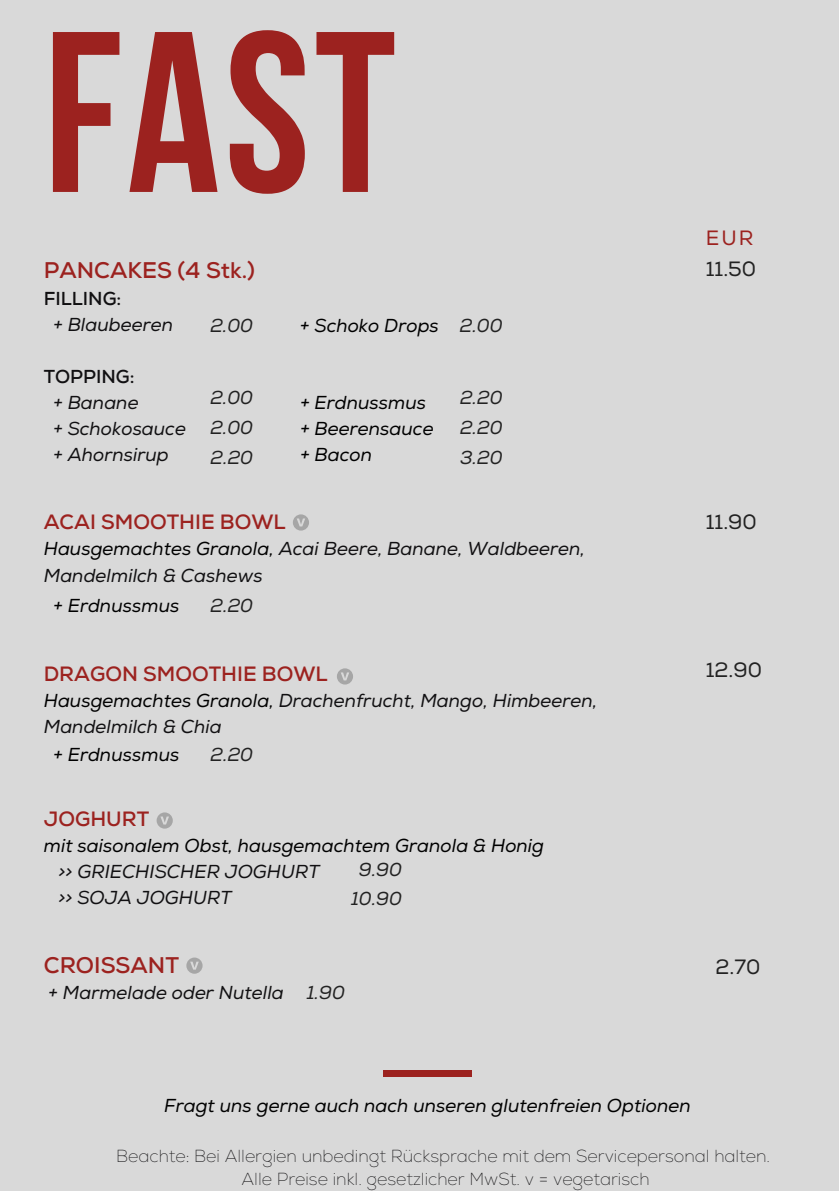
<style>
.page{position:relative;width:839px;height:1191px;background:#fff}
.page>*{position:absolute;margin:0;border:0;box-sizing:border-box;transform-origin:0 0}
.t1{font:700 228.4px "Bebas Neue";color:#9c221f}
.t2{font:700 22.6px "Nexa";color:#9c221f}
.t3{font:700 20.6px "Nexa";color:#9c221f}
.t4{font:20.6px "Nexa";color:#222}
.t5{font:20.6px "Nexa";color:#9c221f}
.t6{font:italic 18.8px/26.2px "Nexa";color:#111012}
.t7{font:italic 18.8px/26.2px "Nexa";color:#000}
.t8{font:italic 18.8px/30px "Nexa";color:#222;text-align:justify}
.t9{font:700 18.8px "Nexa";color:#111012}
.t10{font:100 17.4px/23.2px "Nexa";color:#111012;text-align:center}
.s1{color:#222}
.s2{color:#000}
</style>
<div class="page">
<div style="left:0;top:0;width:838px;height:1191px;background:#d9d9d9"></div>
<div style="left:383px;top:1071px;width:89px;height:5px;background:#9c221f"></div>
<svg style="left:293px;top:514px;width:16px;height:17px"></svg>
<svg style="left:337px;top:668px;width:16px;height:17px"></svg>
<svg style="left:157px;top:812px;width:16px;height:17px"></svg>
<svg style="left:186px;top:958px;width:16px;height:16px"></svg>
<h1 class="t1" style="left:44px;top:-12px;width:354px">FAST</h1>
<p class="t2" style="left:44px;top:256px;width:213px">PANCAKES (4 Stk.)</p>
<p class="t9" style="left:44px;top:286px;width:79px">FILLING:</p>
<p class="t6" style="left:53px;top:311px;width:121px">+ Blaubeeren</p>
<p class="t9" style="left:44px;top:364px;width:92px">TOPPING:</p>
<p class="t6" style="left:53px;top:390px;width:134px">+ Banane<br>+ Schokosauce + Ahornsirup</p>
<p class="t8" style="left:210px;top:310px;width:44px">2.00</p>
<p class="t8" style="left:210px;top:383px;width:44px">2.00<br>2.00<br>2.20</p>
<p class="t7" style="left:300px;top:312px;width:204px">+ Schoko Drops <span class="s1">2.00</span></p>
<p class="t7" style="left:300px;top:390px;width:127px">+ Erdnussmus</p>
<p class="t8" style="left:460px;top:383px;width:44px">2.20</p>
<p class="t7" style="left:300px;top:416px;width:135px">+ Beerensauce + Bacon</p>
<p class="t8" style="left:460px;top:413px;width:44px">2.20</p>
<p class="t8" style="left:460px;top:443px;width:44px">3.20</p>
<p class="t3" style="left:44px;top:509px;width:243px">ACAI SMOOTHIE BOWL</p>
<p class="t6" style="left:44px;top:536px;width:542px"><span class="s2">Hausgemachtes Granola,</span> Acai Beere, Banane, Waldbeeren,<br>Mandelmilch &amp; Cashews</p>
<p class="t7" style="left:54px;top:593px;width:127px">+ Erdnussmus</p>
<p class="t8" style="left:211px;top:591px;width:44px">2.20</p>
<p class="t5" style="left:705px;top:226px;width:49px">EUR</p>
<p class="t4" style="left:705px;top:256px;width:52px">11.50</p>
<p class="t4" style="left:705px;top:510px;width:52px">11.90</p>
<p class="t3" style="left:44px;top:660px;width:285px">DRAGON SMO OTHIE BOWL</p>
<p class="t4" style="left:705px;top:658px;width:58px">12.90</p>
<p class="t6" style="left:44px;top:688px;width:555px"><span class="s2">Hausgemachtes Granola,</span> Drachenfrucht, Mango, Himbeeren,<br>Mandelmilch &amp; Chia</p>
<p class="t7" style="left:54px;top:741px;width:127px">+ Erdnussmus</p>
<p class="t8" style="left:211px;top:739px;width:44px">2.20</p>
<p class="t3" style="left:44px;top:805px;width:107px">JOGHURT</p>
<p class="t7" style="left:44px;top:833px;width:502px">mit saisonalem Obst, hausgemachtem Granola &amp; Honig</p>
<p class="t6" style="left:58px;top:859px;width:263px">&gt;&gt; GRIECHISCHER JOGHURT &gt;&gt; SOJA JOGHURT</p>
<p class="t8" style="left:351px;top:855px;width:52px;line-height:29.2px;text-align:center">9.90<br>10.90</p>
<p class="t2" style="left:44px;top:951px;width:137px">CROISSANT</p>
<p class="t6" style="left:49px;top:980px;width:237px">+ Marmelade oder Nutella</p>
<p class="t8" style="left:307px;top:978px;width:40px">1.90</p>
<p class="t4" style="left:715px;top:954px;width:46px">2.70</p>
<p class="t7" style="left:164px;top:1093px;width:528px">Fragt uns gerne auch nach unseren glutenfreien Optionen</p>
<p class="t10" style="left:116px;top:1145px;width:655px">Beachte: Bei Allergien unbedingt Rücksprache mit dem Servicepersonal halten.<br>Alle Preise inkl. gesetzlicher MwSt. v = vegetarisch</p>
</div>
